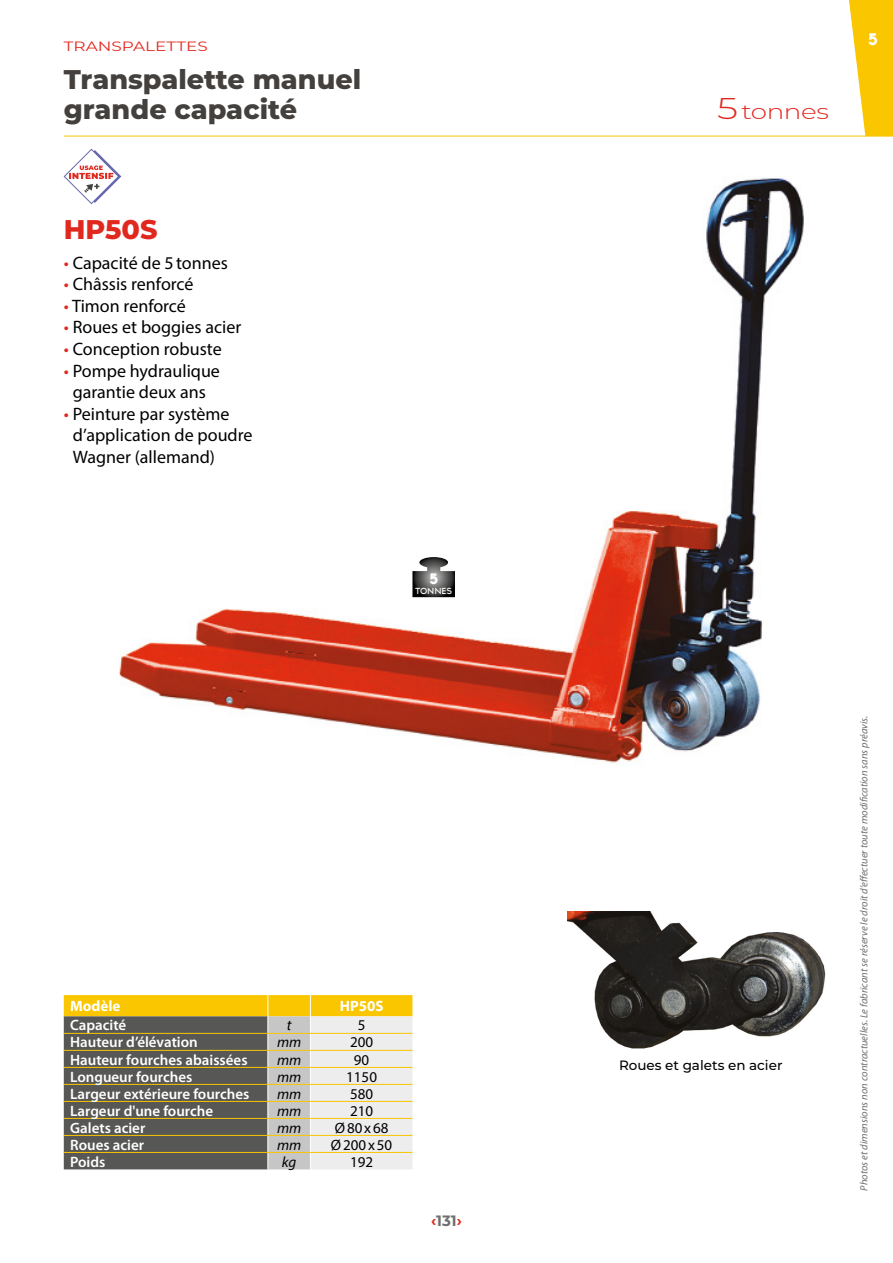
<style>
.page{position:relative;width:893px;height:1263px;background:#fff}
.page>*{position:absolute;margin:0;border:0;box-sizing:border-box;transform-origin:0 0}
.Designation{font:800 27px/30px "Montserrat";color:#43403d}
.Ref_Titre{font:800 27px "Montserrat";color:#e1281e}
.Ref_Titre-2{font:300 21px "Montserrat";letter-spacing:-.015em;color:#e1281e;scale:1.25 1}
.Texte_Avantages{font:18px/21.6px "Myriad Pro";color:#000;text-align:center}
.t1{font:600 15px "Myriad Pro";color:#fff}
.t2{font:15px "Myriad Pro";color:#000}
.t3{font:italic 15px "Myriad Pro";color:#000}
.t4{font:700 15px "Myriad Pro";color:#fff}
.t5{font:15px "Myriad Pro";letter-spacing:.06em;color:#000}
.t6{font:700 15px "Montserrat";color:#706f6f}
.t7{font:800 15px "TYPOGRAPHPRO";color:#fff}
.Légende{font:500 13.5px "Montserrat";color:#000}
.t8{font:13.5px "Montserrat";color:#e1281e;scale:1.25 1}
.Nom_ref{font:800 13.5px "TYPOGRAPHPRO";color:#fff}
.t9{font:italic 10.5px "Myriad Pro";color:#706f6f}
.Nom_ref-2{font:600 7.8px "TYPOGRAPHPRO";color:#fff}
.s1{color:#e1281e}
.s2{font-size:30px}
</style>
<div class="page">
<svg style="left:844px;top:0;width:49px;height:136px"></svg>
<hr style="left:64px;top:136px;width:829px;height:1px;background:#f9c600">
<img style="left:119px;top:176px;width:685px;height:590px">
<svg style="left:64px;top:995px;width:348px;height:174px;background:#9e977d"></svg>
<hr style="left:64px;top:1033px;width:204px;height:1px;background:#f9c600">
<hr style="left:64px;top:1050px;width:204px;height:1px;background:#f9c600">
<hr style="left:64px;top:1067px;width:204px;height:1px;background:#f9c600">
<hr style="left:64px;top:1084px;width:204px;height:1px;background:#f9c600">
<hr style="left:64px;top:1101px;width:204px;height:1px;background:#f9c600">
<hr style="left:64px;top:1118px;width:204px;height:1px;background:#f9c600">
<hr style="left:64px;top:1135px;width:204px;height:1px;background:#f9c600">
<hr style="left:268px;top:1033px;width:42px;height:1px;background:#f9c600">
<hr style="left:268px;top:1050px;width:42px;height:1px;background:#f9c600">
<hr style="left:268px;top:1067px;width:42px;height:1px;background:#f9c600">
<hr style="left:268px;top:1084px;width:42px;height:1px;background:#f9c600">
<hr style="left:268px;top:1101px;width:42px;height:1px;background:#f9c600">
<hr style="left:268px;top:1118px;width:42px;height:1px;background:#f9c600">
<hr style="left:268px;top:1135px;width:42px;height:1px;background:#f9c600">
<hr style="left:310px;top:1033px;width:102px;height:1px;background:#f9c600">
<hr style="left:310px;top:1050px;width:102px;height:1px;background:#f9c600">
<hr style="left:310px;top:1067px;width:102px;height:1px;background:#f9c600">
<hr style="left:310px;top:1084px;width:102px;height:1px;background:#f9c600">
<hr style="left:310px;top:1101px;width:102px;height:1px;background:#f9c600">
<hr style="left:310px;top:1118px;width:102px;height:1px;background:#f9c600">
<hr style="left:310px;top:1135px;width:102px;height:1px;background:#f9c600">
<hr style="left:64px;top:1152px;width:204px;height:1px;background:#f9c600">
<hr style="left:268px;top:1152px;width:42px;height:1px;background:#f9c600">
<hr style="left:310px;top:1152px;width:102px;height:1px;background:#f9c600">
<img style="left:568px;top:912px;width:258px;height:137px">
<svg style="left:412px;top:557px;width:43px;height:40px"></svg>
<svg style="left:63px;top:148px;width:58px;height:57px"></svg>
<p class="t8" style="left:64px;top:37px;width:117px">TRANSPALETTES</p>
<p class="Designation" style="left:64px;top:63px;width:299px">Transpalette manuel grande capacité</p>
<p class="Ref_Titre" style="left:64px;top:209px;width:95px">HP50S</p>
<p class="Texte_Avantages" style="left:64px;top:252px;width:166px"><span class="s1">•</span> Capacité de 5tonnes</p>
<p class="Texte_Avantages" style="left:64px;top:273px;width:131px"><span class="s1">•</span> Châssis renforcé</p>
<p class="Texte_Avantages" style="left:64px;top:295px;width:124px"><span class="s1">•</span> Timon renforcé</p>
<p class="Texte_Avantages" style="left:64px;top:316px;width:179px"><span class="s1">•</span> Roues et boggies acier</p>
<p class="Texte_Avantages" style="left:64px;top:338px;width:159px"><span class="s1">•</span> Conception robuste</p>
<p class="Texte_Avantages" style="left:64px;top:360px;width:158px"><span class="s1">•</span> Pompe hydraulique garantie deux ans</p>
<p class="Texte_Avantages" style="left:73px;top:403px;width:181px;text-align:left;text-indent:-9px"><span class="s1">•</span> Peinture par système d’application de poudre<br>Wagner (allemand)</p>
<p class="Nom_ref" style="left:429px;top:569px;width:11px">5</p>
<p class="Nom_ref-2" style="left:415px;top:586px;width:39px">TONNES</p>
<p class="t4" style="left:70px;top:996px;width:52px">Modèle</p>
<p class="t4" style="left:340px;top:996px;width:45px">HP50S</p>
<p class="t1" style="left:70px;top:1016px;width:58px">Capacité</p>
<p class="t3" style="left:287px;top:1016px;width:6px">t</p>
<p class="t2" style="left:358px;top:1016px;width:9px">5</p>
<p class="t1" style="left:70px;top:1033px;width:129px">Hauteur d’élévation</p>
<p class="t3" style="left:277px;top:1033px;width:26px">mm</p>
<p class="t2" style="left:350px;top:1033px;width:25px">200</p>
<p class="t1" style="left:70px;top:1050px;width:179px">Hauteur fourches abaissées</p>
<p class="t3" style="left:277px;top:1050px;width:26px">mm</p>
<p class="t2" style="left:354px;top:1050px;width:17px">90</p>
<p class="t1" style="left:70px;top:1067px;width:124px">Longueur fourches</p>
<p class="t3" style="left:277px;top:1067px;width:26px">mm</p>
<p class="t2" style="left:346px;top:1067px;width:32px">1150</p>
<p class="t1" style="left:70px;top:1084px;width:181px">Largeur extérieure fourches</p>
<p class="t3" style="left:277px;top:1084px;width:26px">mm</p>
<p class="t2" style="left:350px;top:1084px;width:25px">580</p>
<p class="t1" style="left:70px;top:1101px;width:145px">Largeur d'une fourche</p>
<p class="t3" style="left:277px;top:1101px;width:26px">mm</p>
<p class="t2" style="left:350px;top:1101px;width:25px">210</p>
<p class="t1" style="left:70px;top:1118px;width:77px">Galets acier</p>
<p class="t3" style="left:277px;top:1118px;width:26px">mm</p>
<p class="t2" style="left:335px;top:1118px;width:55px">Ø80x68</p>
<p class="t1" style="left:70px;top:1135px;width:75px">Roues acier</p>
<p class="t3" style="left:277px;top:1135px;width:26px">mm</p>
<p class="t5" style="left:331px;top:1135px;width:63px">Ø200x50</p>
<p class="t1" style="left:70px;top:1152px;width:37px">Poids</p>
<p class="t3" style="left:282px;top:1152px;width:16px">kg</p>
<p class="t2" style="left:350px;top:1152px;width:25px">192</p>
<p class="t6" style="left:431px;top:1210px;width:32px"><span class="s1">‹</span>131<span class="s1">›</span></p>
<p class="Ref_Titre-2" style="left:717px;top:97px;width:91px"><span class="s2">5</span> tonnes</p>
<p class="t7" style="left:868px;top:28px;width:12px">5</p>
<p class="Légende" style="left:619px;top:1056px;width:165px">Roues et galets en acier</p>
<p class="t9" style="left:857px;top:1191px;width:477px;rotate:-90deg">Photos et dimensions non contractuelles. Le fabricant se réserve le droit d’effectuer toute modification sans préavis.</p>
</div>
